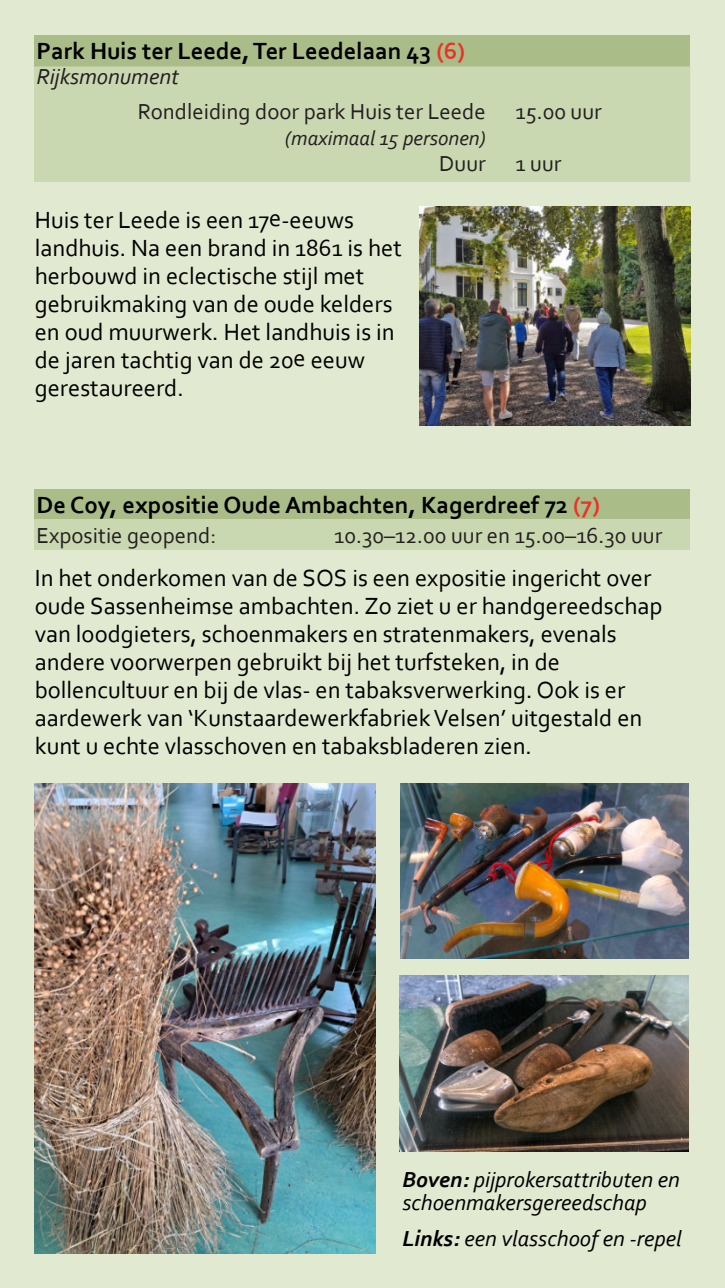
<style>
.page{position:relative;width:725px;height:1288px;background:#fff}
.page>*{position:absolute;margin:0;border:0;box-sizing:border-box;transform-origin:0 0}
.t1{font:24.5px/28px "Corbel";color:#000}
.t2{font:700 24.5px "Corbel";color:#000}
.t3{font:22.75px "Corbel";color:#231f20}
.t4{font:italic 22.75px/22.8px "Corbel";color:#000}
.t5{font:italic 22.75px "Corbel";color:#231f20}
.t6{font:italic 21px "Corbel";color:#231f20}
.s1{color:#ec3227}
.s2{font-weight:700}
</style>
<div class="page">
<div style="left:0;top:0;width:724px;height:1288px;background:#e2e9d1"></div>
<div style="left:35px;top:489px;width:655px;height:31px;background:#aabd88"></div>
<div style="left:35px;top:520px;width:655px;height:30px;background:#cad8b1"></div>
<img style="left:401px;top:784px;width:287px;height:174px">
<img style="left:399px;top:975px;width:289px;height:176px">
<img style="left:35px;top:784px;width:340px;height:469px">
<div style="left:35px;top:35px;width:655px;height:31px;background:#aabd88"></div>
<div style="left:35px;top:66px;width:655px;height:115px;background:#cad8b1"></div>
<img style="left:419px;top:206px;width:271px;height:219px">
<p class="t2" style="left:36px;top:41px;width:430px">Park Huis ter Leede, Ter Leedelaan 43 <span class="s1">(6)</span></p>
<p class="t5" style="left:36px;top:67px;width:144px">Rijksmonument</p>
<p class="t3" style="left:138px;top:102px;width:349px">Rondleiding door park Huis ter Leede</p>
<p class="t6" style="left:285px;top:129px;width:202px">(maximaal 15 personen)</p>
<p class="t3" style="left:515px;top:102px;width:88px">15.00 uur</p>
<p class="t1" style="left:35px;top:208px;width:368px">Huis ter Leede is een 17e-eeuws landhuis. Na een brand in 1861 is het herbouwd in eclectische stijl met gebruikmaking van de oude kelders en oud muurwerk. Het landhuis is in de jaren tachtig van de 20e eeuw gerestaureerd.</p>
<p class="t3" style="left:439px;top:154px;width:48px">Duur</p>
<p class="t3" style="left:515px;top:154px;width:47px">1 uur</p>
<p class="t2" style="left:36px;top:495px;width:565px">De Coy, expositie Oude Ambachten, Kagerdreef 72 <span class="s1">(7)</span></p>
<p class="t3" style="left:36px;top:526px;width:181px">Expositie geopend:</p>
<p class="t3" style="left:334px;top:526px;width:329px">10.30–12.00 uur en 15.00–16.30 uur</p>
<p class="t1" style="left:35px;top:566px;width:629px">In het onderkomen van de SOS is een expositie ingericht over oude Sassenheimse ambachten. Zo ziet u er handgereedschap van loodgieters, schoenmakers en stratenmakers, evenals andere voorwerpen gebruikt bij het turfsteken, in de bollencultuur en bij de vlas- en tabaksverwerking. Ook is er aardewerk van ‘Kunstaardewerkfabriek Velsen’ uitgestald en kunt u echte vlasschoven en tabaksbladeren zien.</p>
<p class="t4" style="left:402px;top:1170px;width:279px"><span class="s2">Boven:</span> pijprokersattributen en schoenmakersgereedschap</p>
<p class="t4" style="left:402px;top:1229px;width:281px"><span class="s2">Links:</span> een vlasschoof en -repel</p>
</div>
